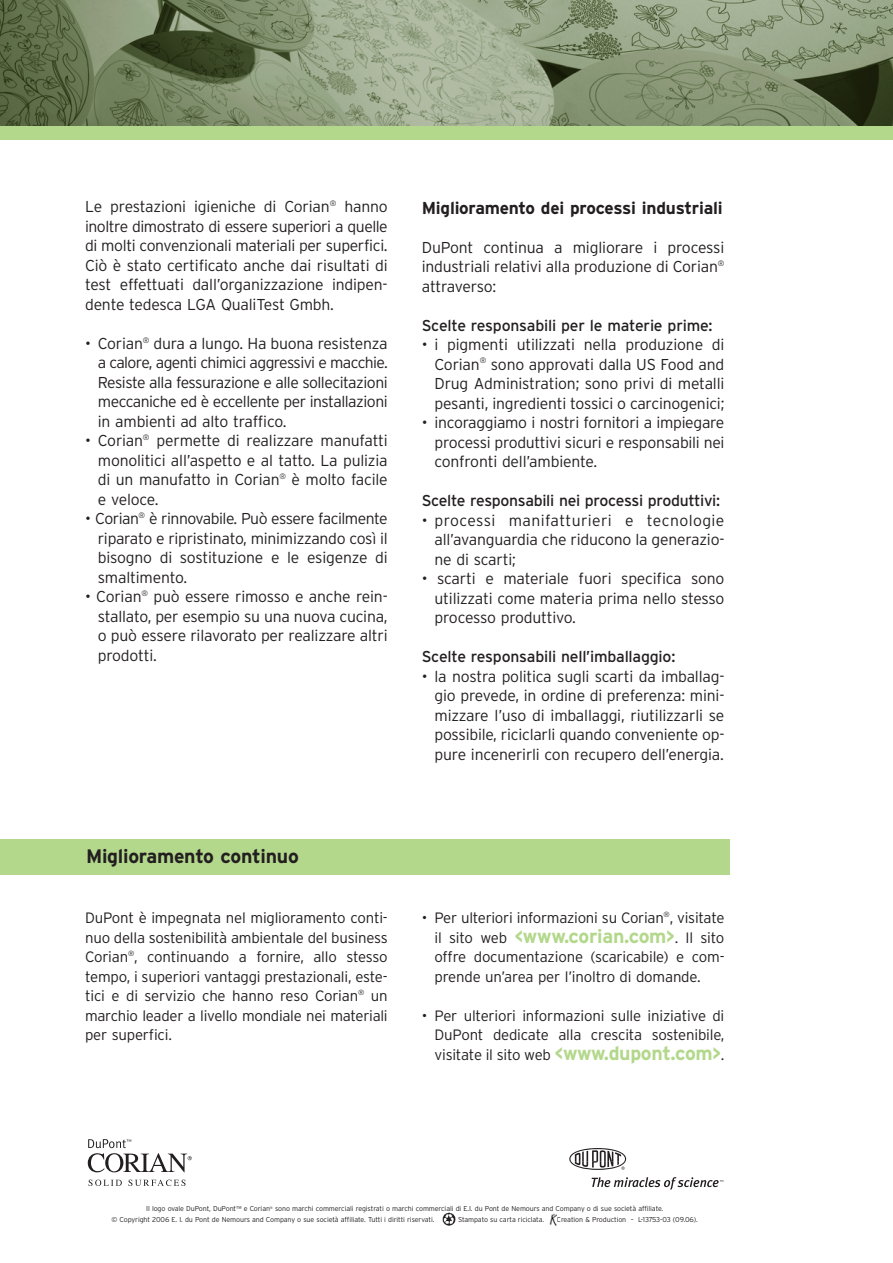
<style>
.page{position:relative;width:893px;height:1263px;background:#fff}
.page>*{position:absolute;margin:0;border:0;box-sizing:border-box;transform-origin:0 0}
.t1{font:700 19.5px "Interstate";letter-spacing:-.015em;color:#231f20}
.t2{font:700 17.25px "Interstate";letter-spacing:-.015em;color:#231f20}
.t3{font:300 15.75px/19.5px "Interstate";letter-spacing:-.015em;color:#231f20;text-align:justify}
.t4{font:15.75px "Interstate";letter-spacing:-.015em;color:#231f20}
.t5{font:300 15px/19.5px "Interstate";letter-spacing:-.015em;color:#231f20;text-align:justify}
.t6{font:300 7.05px/10.8px "Interstate";letter-spacing:-.015em;color:#231f20}
.s1{font-weight:700;font-size:19.5px;color:#b3d88c}
</style>
<div class="page">
<div style="left:0;top:839px;width:729px;height:36px;background:#b3d88c"></div>
<svg style="left:549px;top:1214px;width:7px;height:11px"></svg>
<svg style="left:442px;top:1213px;width:13px;height:13px"></svg>
<svg style="left:569px;top:1148px;width:57px;height:22px"></svg>
<svg style="left:591px;top:1177px;width:132px;height:13px"></svg>
<svg style="left:88px;top:1139px;width:104px;height:33px"></svg>
<svg style="left:88px;top:1180px;width:34px;height:6px"></svg>
<svg style="left:128px;top:1180px;width:57px;height:6px"></svg>
<img style="left:0;top:0;width:892px;height:127px">
<div style="left:0;top:127px;width:892px;height:13px;background:#b3d88c"></div>
<p class="t3" style="left:85px;top:198px;width:304px">Le prestazioni igieniche di Corian<sup>®</sup> hanno inoltre dimostrato di essere superiori a quelle di molti convenzionali materiali per superfici.<br>Ciò è stato certificato anche dai risultati di test effettuati dall’organizzazione indipen&shy;dente tedesca LGA QualiTest Gmbh.</p>
<p class="t3" style="left:98px;top:335px;width:291px;text-indent:-13px">• Corian<sup>®</sup> dura a lungo. Ha buona resistenza a calore, agenti chimici aggressivi e macchie.<br>Resiste alla fessurazione e alle sollecitazioni meccaniche ed è eccellente per installazioni in ambienti ad alto traffico.</p>
<p class="t3" style="left:98px;top:432px;width:291px;text-indent:-13px">• Corian<sup>®</sup> permette di realizzare manufatti monolitici all’aspetto e al tatto. La pulizia di un manufatto in Corian<sup>®</sup> è molto facile e veloce.</p>
<p class="t3" style="left:98px;top:510px;width:291px;text-indent:-13px">• Corian<sup>®</sup> è rinnovabile. Può essere facilmente riparato e ripristinato, minimizzando così il bisogno di sostituzione e le esigenze di smaltimento.</p>
<p class="t3" style="left:98px;top:588px;width:291px;text-indent:-13px">• Corian<sup>®</sup> può essere rimosso e anche rein&shy;stallato, per esempio su una nuova cucina, o può essere rilavorato per realizzare altri prodotti.</p>
<p class="t1" style="left:86px;top:848px;width:214px">Miglioramento continuo</p>
<p class="t2" style="left:422px;top:201px;width:302px">Miglioramento dei processi industriali</p>
<p class="t3" style="left:422px;top:239px;width:304px">DuPont continua a migliorare i processi industriali relativi alla produzione di Corian<sup>® </sup>attraverso:</p>
<p class="t4" style="left:422px;top:319px;width:292px">Scelte responsabili per le materie prime:</p>
<p class="t3" style="left:434px;top:336px;width:291px;text-indent:-13px">• i pigmenti utilizzati nella produzione di Corian<sup>®</sup> sono approvati dalla US Food and Drug Administration; sono privi di metalli pesanti, ingredienti tossici o carcinogenici;</p>
<p class="t3" style="left:434px;top:414px;width:291px;text-indent:-13px">• incoraggiamo i nostri fornitori a impiegare processi produttivi sicuri e responsabili nei confronti dell’ambiente.</p>
<p class="t4" style="left:422px;top:495px;width:300px">Scelte responsabili nei processi produttivi:</p>
<p class="t3" style="left:434px;top:512px;width:291px;text-indent:-13px">• processi manifatturieri e tecnologie all’avanguardia che riducono la generazio&shy;ne di scarti;</p>
<p class="t3" style="left:434px;top:570px;width:291px;text-indent:-13px">• scarti e materiale fuori specifica sono utilizzati come materia prima nello stesso processo produttivo.</p>
<p class="t4" style="left:422px;top:651px;width:255px">Scelte responsabili nell’imballaggio:</p>
<p class="t3" style="left:434px;top:668px;width:291px;text-indent:-13px">• la nostra politica sugli scarti da imballag&shy;gio prevede, in ordine di preferenza: mini&shy;mizzare l’uso di imballaggi, riutilizzarli se possibile, riciclarli quando conveniente op&shy;pure incenerirli con recupero dell’energia.</p>
<p class="t5" style="left:85px;top:909px;width:304px">DuPont è impegnata nel miglioramento conti&shy;nuo della sostenibilità ambientale del business Corian<sup>®</sup>, continuando a fornire, allo stesso tempo, i superiori vantaggi prestazionali, este&shy;tici e di servizio che hanno reso Corian<sup>®</sup> un marchio leader a livello mondiale nei materiali per superfici.</p>
<p class="t5" style="left:434px;top:909px;width:291px;text-indent:-13px">• Per ulteriori informazioni su Corian<sup>®</sup>, visitate il sito web <span class="s1">&lt;www.corian.com&gt;</span>. Il sito offre documentazione (scaricabile) e com&shy;prende un’area per l’inoltro di domande.</p>
<p class="t5" style="left:434px;top:1007px;width:291px;text-indent:-13px">• Per ulteriori informazioni sulle iniziative di DuPont dedicate alla crescita sostenibile, visitate il sito web <span class="s1">&lt;www.dupont.com&gt;</span>.</p>
<p class="t6" style="left:112px;top:1204px;width:553px;text-indent:35px">Il logo ovale DuPont, DuPont™ e Corian<sup>®</sup> sono marchi commerciali registrati o marchi commerciali di E.I. du Pont de Nemours and Company o di sue società affiliate. © Copyright 2006 E. I. du Pont de Nemours and Company o sue società affiliate. Tutti i diritti riservati.</p>
<p class="t6" style="left:458px;top:1215px;width:88px">Stampato su carta riciclata.</p>
<p class="t6" style="left:556px;top:1215px;width:143px">Creation &amp; Production – L-13753-03 (09.06).</p>
</div>
